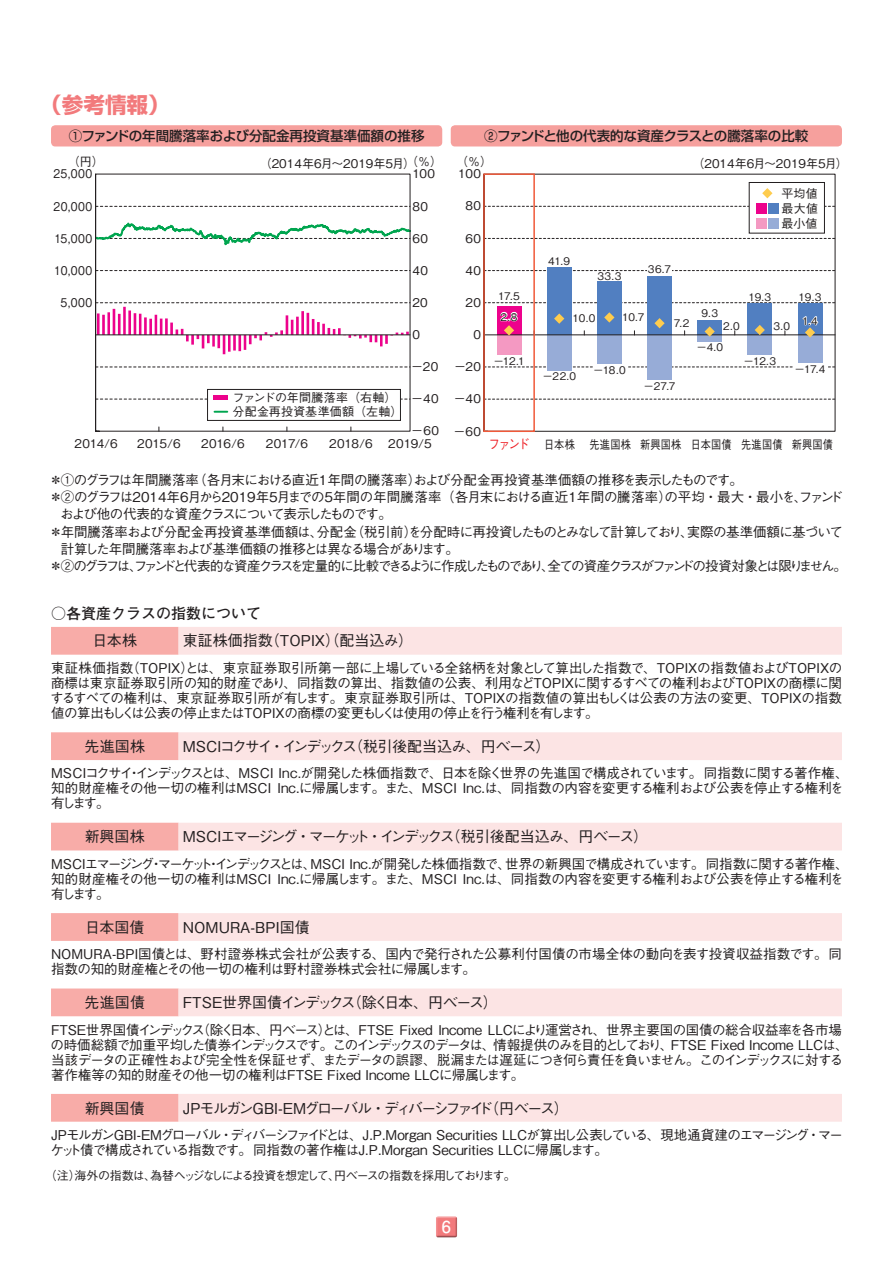
<style>
.page{position:relative;width:893px;height:1263px;background:#fff}
.page>*{position:absolute;margin:0;border:0;box-sizing:border-box;transform-origin:0 0}
.t1{font:700 21.6px "Shin Go Pro";color:#f27a7c}
.t2{font:700 16.5px "Futo Go B101 Pro";color:#fff}
.t3{font:500 15px "Gothic BBB Pro";letter-spacing:-.085em;color:#231f20}
.t4{font:500 15px "Gothic BBB Pro";letter-spacing:-.125em;color:#231f20}
.t5{font:500 15px "Gothic BBB Pro";letter-spacing:-.12em;color:#231f20}
.t6{font:500 15px "Gothic BBB Pro";color:#231f20}
.t7{font:500 15px "Gothic BBB Pro";letter-spacing:-.03em;color:#231f20}
.t8{font:700 15px "Futo Go B101 Pro";color:#231f20}
.t9{font:500 13.5px/15px "Gothic BBB Pro";letter-spacing:-.04em;color:#231f20}
.t10{font:500 13.5px/15px "Gothic BBB Pro";color:#231f20}
.t11{font:500 13.5px "Gothic BBB Pro";letter-spacing:-.17em;color:#231f20}
.t12{font:500 13.5px "Gothic BBB Pro";letter-spacing:-.015em;color:#231f20}
.t13{font:500 13.5px "Shin Go Pro";color:#231f20}
.t14{font:500 13.5px "Gothic BBB Pro";letter-spacing:-.065em;color:#231f20}
.t15{font:500 13.5px "Gothic BBB Pro";letter-spacing:-.1em;color:#231f20}
.t16{font:500 12px/15px "Gothic BBB Pro";color:#231f20}
.t17{font:500 12px "Gothic BBB Pro";letter-spacing:-.115em;color:#231f20}
.t18{font:500 12px "Gothic BBB Pro";color:#231f20;scale:.9 1}
.t19{font:500 12px "Gothic BBB Pro";letter-spacing:.025em;color:#231f20;scale:.85 1}
.t20{font:500 10.5px/21.6px "Gothic BBB Pro";letter-spacing:-.04em;color:#231f20}
.s1{font-size:13.5px;color:#ee1d23}
</style>
<div class="page">
<svg style="left:51px;top:627px;width:128px;height:495px"></svg>
<svg style="left:179px;top:627px;width:663px;height:495px"></svg>
<div style="left:51px;top:125px;width:391px;height:21px;background:#f6a09d;border-radius:4px"></div>
<div style="left:451px;top:125px;width:391px;height:21px;background:#f6a09d;border-radius:4px"></div>
<svg style="left:95px;top:173px;width:316px;height:259px"></svg>
<svg style="left:486px;top:174px;width:350px;height:258px"></svg>
<svg style="left:762px;top:188px;width:10px;height:10px"></svg>
<hr style="left:593px;top:365px;width:33px;height:4px;background:#fff">
<hr style="left:793px;top:365px;width:34px;height:4px;background:#fff">
<svg style="left:772px;top:320px;width:19px;height:14px"></svg>
<svg style="left:554px;top:313px;width:10px;height:11px"></svg>
<svg style="left:604px;top:312px;width:10px;height:11px"></svg>
<svg style="left:654px;top:318px;width:11px;height:10px"></svg>
<hr style="left:484px;top:334px;width:351px;height:1px;background:#231f20">
<svg style="left:499px;top:311px;width:19px;height:24px"></svg>
<svg style="left:705px;top:326px;width:10px;height:11px"></svg>
<svg style="left:755px;top:325px;width:10px;height:10px"></svg>
<svg style="left:802px;top:314px;width:17px;height:24px"></svg>
<div style="left:483px;top:173px;width:52px;height:259px;border:2px solid #f05939"></div>
<div style="left:436px;top:1215px;width:23px;height:24px;background:#231f20;opacity:.75"></div>
<h1 class="t1" style="left:40px;top:88px;width:131px">（参考情報）</h1>
<p class="t13" style="left:69px;top:125px;width:357px">①ファンドの年間騰落率および分配金再投資基準価額の推移</p>
<p class="t13" style="left:484px;top:125px;width:326px">②ファンドと他の代表的な資産クラスとの騰落率の比較</p>
<p class="t16" style="left:68px;top:152px;width:37px">（円）</p>
<p class="t16" style="left:406px;top:153px;width:37px">（％）</p>
<p class="t16" style="left:456px;top:153px;width:37px">（％）</p>
<p class="t16" style="left:692px;top:154px;width:157px">（2014年6月～2019年5月）</p>
<p class="t16" style="left:782px;top:184px;width:38px;text-align:justify">平均値最大値最小値</p>
<p class="t16" style="left:260px;top:154px;width:157px">（2014年6月～2019年5月）</p>
<p class="t16" style="left:412px;top:165px;width:24px">100</p>
<p class="t18" style="left:54px;top:164px;width:45px">25,000</p>
<p class="t16" style="left:458px;top:165px;width:24px">100</p>
<p class="t16" style="left:465px;top:197px;width:17px">80</p>
<p class="t16" style="left:412px;top:197px;width:17px">80</p>
<p class="t18" style="left:54px;top:197px;width:45px">20,000</p>
<p class="t18" style="left:54px;top:229px;width:44px">15,000</p>
<p class="t16" style="left:412px;top:229px;width:17px">60</p>
<p class="t16" style="left:465px;top:229px;width:17px">60</p>
<p class="t18" style="left:54px;top:261px;width:44px">10,000</p>
<p class="t16" style="left:412px;top:261px;width:17px">40</p>
<p class="t16" style="left:465px;top:261px;width:17px">40</p>
<p class="t20" style="left:548px;top:249px;width:24px">41.9</p>
<p class="t20" style="left:597px;top:264px;width:25px">33.3</p>
<p class="t20" style="left:648px;top:257px;width:25px">36.7</p>
<p class="t18" style="left:61px;top:293px;width:37px">5,000</p>
<p class="t16" style="left:412px;top:294px;width:17px">20</p>
<p class="t16" style="left:466px;top:293px;width:17px">20</p>
<p class="t20" style="left:498px;top:284px;width:23px">17.5</p>
<p class="t20" style="left:501px;top:304px;width:18px">2.8</p>
<p class="t16" style="left:412px;top:326px;width:9px">0</p>
<p class="t16" style="left:474px;top:325px;width:9px">0</p>
<p class="t16" style="left:411px;top:358px;width:29px">－20</p>
<p class="t16" style="left:454px;top:358px;width:29px">－20</p>
<p class="t20" style="left:493px;top:348px;width:33px">－12.1</p>
<p class="t20" style="left:573px;top:306px;width:24px">10.0</p>
<p class="t20" style="left:622px;top:305px;width:24px">10.7</p>
<p class="t20" style="left:674px;top:311px;width:17px">7.2</p>
<p class="t20" style="left:542px;top:364px;width:35px">－22.0</p>
<p class="t20" style="left:593px;top:358px;width:34px">－18.0</p>
<p class="t20" style="left:643px;top:373px;width:34px">－27.7</p>
<p class="t20" style="left:748px;top:285px;width:24px">19.3</p>
<p class="t20" style="left:799px;top:285px;width:24px">19.3</p>
<p class="t20" style="left:701px;top:301px;width:18px">9.3</p>
<p class="t20" style="left:696px;top:314px;width:45px;text-indent:27px">2.0－4.0</p>
<p class="t20" style="left:802px;top:308px;width:17px">1.4</p>
<p class="t20" style="left:773px;top:314px;width:18px">3.0</p>
<p class="t20" style="left:744px;top:349px;width:34px">－12.3</p>
<p class="t20" style="left:794px;top:357px;width:32px">－17.4</p>
<p class="t16" style="left:233px;top:390px;width:171px;line-height:13.5px">ファンドの年間騰落率（右軸）分配金再投資基準価額（左軸）</p>
<p class="t16" style="left:411px;top:390px;width:29px">－40</p>
<p class="t16" style="left:454px;top:390px;width:29px">－40</p>
<p class="t16" style="left:411px;top:422px;width:29px">－60</p>
<p class="t16" style="left:453px;top:422px;width:29px">－60</p>
<p class="t16" style="left:74px;top:435px;width:45px">2014/6</p>
<p class="t16" style="left:137px;top:435px;width:45px">2015/6</p>
<p class="t16" style="left:201px;top:435px;width:45px">2016/6</p>
<p class="t16" style="left:266px;top:435px;width:44px">2017/6</p>
<p class="t16" style="left:329px;top:435px;width:45px">2018/6</p>
<p class="t16" style="left:388px;top:435px;width:45px">2019/5</p>
<p class="t19" style="left:488px;top:435px;width:407px"><span class="s1">ファンド</span> 日本株 先進国株 新興国株 日本国債 先進国債 新興国債</p>
<p class="t9" style="left:49px;top:471px;width:695px">＊①のグラフは年間騰落率（各月末における直近1年間の騰落率）および分配金再投資基準価額の推移を表示したものです。</p>
<p class="t12" style="left:49px;top:487px;width:795px">＊②のグラフは2014年6月から2019年5月までの5年間の年間騰落率（各月末における直近1年間の騰落率）の平均・最大・最小を、ファンド</p>
<p class="t15" style="left:60px;top:504px;width:333px">および他の代表的な資産クラスについて表示したものです。</p>
<p class="t9" style="left:49px;top:522px;width:795px">＊年間騰落率および分配金再投資基準価額は、分配金（税引前）を分配時に再投資したものとみなして計算しており、実際の基準価額に基づいて</p>
<p class="t14" style="left:61px;top:538px;width:400px">計算した年間騰落率および基準価額の推移とは異なる場合があります。</p>
<p class="t11" style="left:49px;top:555px;width:799px">＊②のグラフは、ファンドと代表的な資産クラスを定量的に比較できるように作成したものであり、全ての資産クラスがファンドの投資対象とは限りません。</p>
<p class="t8" style="left:51px;top:601px;width:211px">○各資産クラスの指数について</p>
<p class="t7" style="left:92px;top:629px;width:46px">日本株</p>
<p class="t6" style="left:183px;top:629px;width:232px">東証株価指数（TOPIX）（配当込み）</p>
<p class="t9" style="left:50px;top:659px;width:794px;text-align:justify">東証株価指数（TOPIX）とは、東京証券取引所第一部に上場している全銘柄を対象として算出した指数で、TOPIXの指数値およびTOPIXの商標は東京証券取引所の知的財産であり、同指数の算出、指数値の公表、利用などTOPIXに関するすべての権利およびTOPIXの商標に関するすべての権利は、東京証券取引所が有します。東京証券取引所は、TOPIXの指数値の算出もしくは公表の方法の変更、TOPIXの指数値の算出もしくは公表の停止またはTOPIXの商標の変更もしくは使用の停止を行う権利を有します。</p>
<p class="t7" style="left:84px;top:734px;width:62px">先進国株</p>
<p class="t3" style="left:183px;top:734px;width:369px">MSCIコクサイ・インデックス（税引後配当込み、円ベース）</p>
<p class="t9" style="left:51px;top:764px;width:799px">MSCIコクサイ・インデックスとは、MSCI Inc.が開発した株価指数で、日本を除く世界の先進国で構成されています。同指数に関する著作権、知的財産権その他一切の権利はMSCI Inc.に帰属します。また、MSCI Inc.は、同指数の内容を変更する権利および公表を停止する権利を有します。</p>
<p class="t7" style="left:85px;top:825px;width:61px">新興国株</p>
<p class="t4" style="left:183px;top:825px;width:467px">MSCIエマージング・マーケット・インデックス（税引後配当込み、円ベース）</p>
<p class="t9" style="left:51px;top:854px;width:799px">MSCIエマージング・マーケット・インデックスとは、MSCI Inc.が開発した株価指数で、世界の新興国で構成されています。同指数に関する著作権、知的財産権その他一切の権利はMSCI Inc.に帰属します。また、MSCI Inc.は、同指数の内容を変更する権利および公表を停止する権利を有します。</p>
<p class="t7" style="left:85px;top:915px;width:61px">日本国債</p>
<p class="t6" style="left:183px;top:915px;width:128px">NOMURA-BPI国債</p>
<p class="t10" style="left:51px;top:945px;width:792px">NOMURA-BPI国債とは、野村證券株式会社が公表する、国内で発行された公募利付国債の市場全体の動向を表す投資収益指数です。同指数の知的財産権とその他一切の権利は野村證券株式会社に帰属します。</p>
<p class="t7" style="left:85px;top:990px;width:62px">先進国債</p>
<p class="t3" style="left:183px;top:990px;width:317px">FTSE世界国債インデックス（除く日本、円ベース）</p>
<p class="t9" style="left:51px;top:1020px;width:799px">FTSE世界国債インデックス（除く日本、円ベース）とは、FTSE Fixed Income LLCにより運営され、世界主要国の国債の総合収益率を各市場の時価総額で加重平均した債券インデックスです。このインデックスのデータは、情報提供のみを目的としており、FTSE Fixed Income LLCは、当該データの正確性および完全性を保証せず、またデータの誤謬、脱漏または遅延につき何ら責任を負いません。このインデックスに対する著作権等の知的財産その他一切の権利はFTSE Fixed Income LLCに帰属します。</p>
<p class="t7" style="left:85px;top:1096px;width:61px">新興国債</p>
<p class="t5" style="left:183px;top:1096px;width:387px">JPモルガンGBI-EMグローバル・ディバーシファイド（円ベース）</p>
<p class="t9" style="left:50px;top:1126px;width:794px">JPモルガンGBI-EMグローバル・ディバーシファイドとは、J.P.Morgan Securities LLCが算出し公表している、現地通貨建のエマージング・マーケット債で構成されている指数です。同指数の著作権はJ.P.Morgan Securities LLCに帰属します。</p>
<p class="t17" style="left:45px;top:1166px;width:473px">（注）海外の指数は、為替ヘッジなしによる投資を想定して、円ベースの指数を採用しております。</p>
<p class="t2" style="left:442px;top:1214px;width:11px">6</p>
</div>
